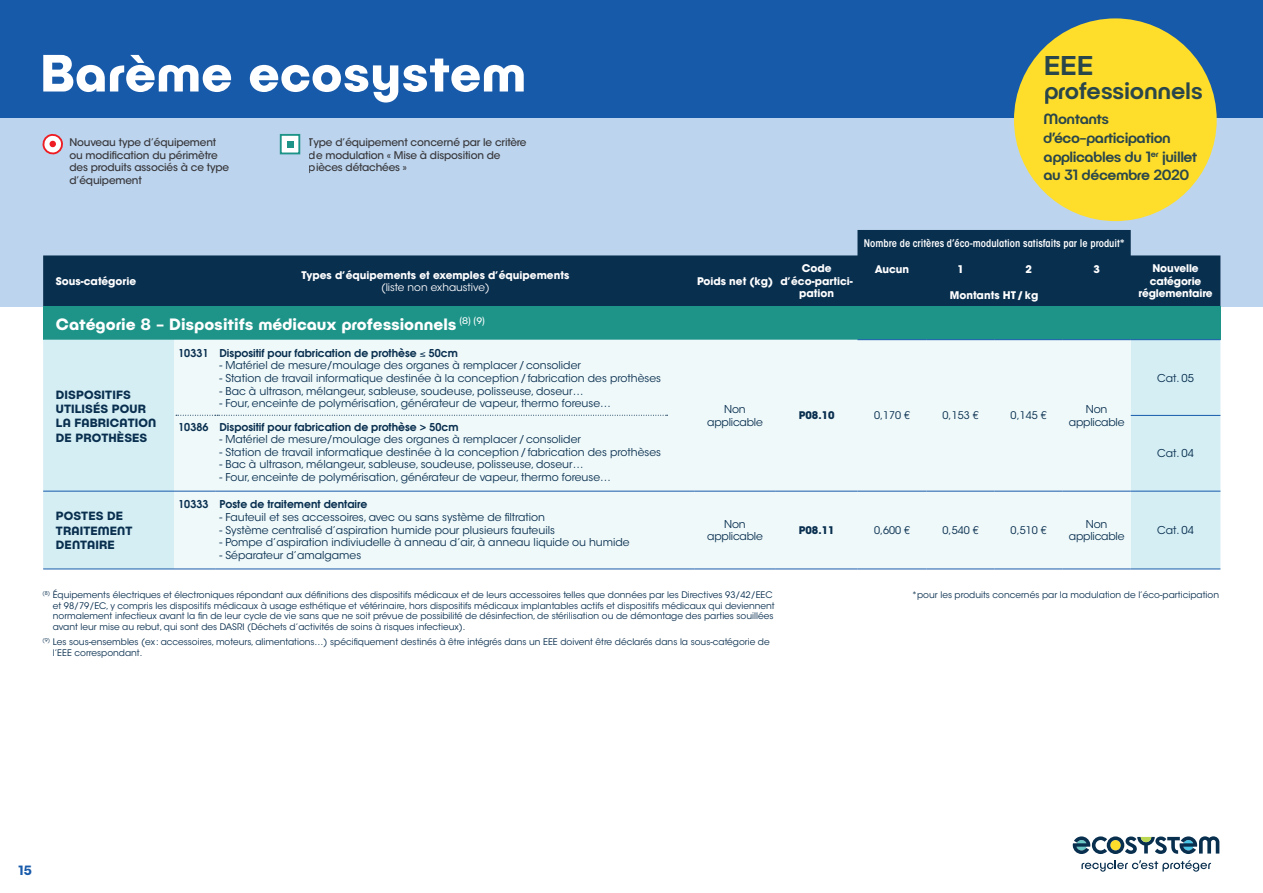
<style>
.page{position:relative;width:1263px;height:893px;background:#fff}
.page>*{position:absolute;margin:0;border:0;box-sizing:border-box;transform-origin:0 0}
.t1{font:700 52.5px "Publica Play";color:#fff}
.t2{font:500 27.75px "Publica Play";color:#092f4f}
.t3{font:500 24px "Publica Play";letter-spacing:-.01em;color:#092f4f}
.t4{font:700 16.5px "Publica Play";color:#fff}
.t5{font:500 15px/18.8px "Publica Play";letter-spacing:-.03em;color:#092f4f}
.t6{font:700 13.5px "Publica Play";color:#185aaa}
.t7{font:700 12px/14.4px "Publica Play";letter-spacing:.01em;color:#092f4f}
.t8{font:10.8px "ITC Avant Garde Std";color:#092f4f}
.t9{font:600 10.8px "Avant Garde";color:#092f4f}
.t10{font:10.8px/12.6px "ITC Avant Garde Std";letter-spacing:-.02em;color:#092f4f;text-align:center}
.t11{font:500 10.5px/12.6px "ITC Avant Garde Std";letter-spacing:-.015em;color:#231f20}
.t12{font:700 10.5px/12.6px "ITC Avant Garde Std";color:#fff;text-align:center}
.t13{font:600 condensed 10.5px "ITC Avant Garde Std";color:#fff}
.t14{font:10.5px "ITC Avant Garde Std";color:#092f4f}
.t15{font:10.5px "ITC Avant Garde Std";color:#fff}
.t16{font:700 10.5px "ITC Avant Garde Std";color:#092f4f}
.t17{font:9px/10.8px "ITC Avant Garde Std";color:#092f4f}
</style>
<div class="page">
<div style="left:0;top:0;width:1263px;height:121px;background:#185aaa"></div>
<div style="left:0;top:118px;width:1263px;height:189px;background:#bcd4ed"></div>
<svg style="left:42px;top:134px;width:21px;height:21px"></svg>
<svg style="left:49px;top:140px;width:7px;height:8px"></svg>
<div style="left:1014px;top:18px;width:203px;height:203px;background:#ffdd2b;border-radius:50%"></div>
<svg style="left:1081px;top:860px;width:130px;height:12px"></svg>
<svg style="left:1073px;top:836px;width:146px;height:18px"></svg>
<div style="left:280px;top:134px;width:20px;height:20px;background:#fff;border:2px solid #1e9489"></div>
<svg style="left:287px;top:141px;width:6px;height:6px"></svg>
<svg style="left:43px;top:230px;width:1177px;height:76px;fill:#092f4f"></svg>
<div style="left:43px;top:306px;width:1177px;height:34px;background:#1e9489"></div>
<div style="left:43px;top:340px;width:1177px;height:229px;background:#d4eef4"></div>
<div style="left:174px;top:340px;width:957px;height:229px;background:#eff9fa"></div>
<hr style="left:694px;top:491px;width:82px;height:1px;background:#185aaa">
<hr style="left:694px;top:569px;width:82px;height:1px;background:#185aaa">
<hr style="left:776px;top:491px;width:81px;height:1px;background:#185aaa">
<hr style="left:776px;top:569px;width:81px;height:1px;background:#185aaa">
<hr style="left:857px;top:339px;width:70px;height:1px;background:#185aaa">
<hr style="left:857px;top:491px;width:70px;height:1px;background:#185aaa">
<hr style="left:857px;top:569px;width:70px;height:1px;background:#185aaa">
<hr style="left:927px;top:339px;width:68px;height:1px;background:#185aaa">
<hr style="left:927px;top:491px;width:68px;height:1px;background:#185aaa">
<hr style="left:927px;top:569px;width:68px;height:1px;background:#185aaa">
<hr style="left:995px;top:339px;width:68px;height:1px;background:#185aaa">
<hr style="left:995px;top:491px;width:68px;height:1px;background:#185aaa">
<hr style="left:995px;top:569px;width:68px;height:1px;background:#185aaa">
<hr style="left:1063px;top:339px;width:68px;height:1px;background:#185aaa">
<hr style="left:1063px;top:491px;width:68px;height:1px;background:#185aaa">
<hr style="left:1063px;top:569px;width:68px;height:1px;background:#185aaa">
<hr style="left:1131px;top:339px;width:89px;height:1px;background:#185aaa">
<hr style="left:1131px;top:415px;width:89px;height:1px;background:#185aaa">
<hr style="left:1131px;top:491px;width:89px;height:1px;background:#185aaa">
<hr style="left:1131px;top:569px;width:89px;height:1px;background:#185aaa">
<hr style="left:43px;top:491px;width:131px;height:1px;background:#185aaa">
<hr style="left:43px;top:569px;width:131px;height:1px;background:#185aaa">
<hr style="left:215px;top:491px;width:479px;height:1px;background:#185aaa">
<hr style="left:215px;top:569px;width:479px;height:1px;background:#185aaa">
<hr style="left:174px;top:491px;width:41px;height:1px;background:#185aaa">
<hr style="left:174px;top:569px;width:41px;height:1px;background:#185aaa">
<svg style="left:176px;top:415px;width:491px;height:1px"></svg>
<h1 class="t1" style="left:40px;top:39px;width:488px">Barème ecosystem</h1>
<p class="t11" style="left:69px;top:136px;width:161px">Nouveau type d’équipement ou modification du périmètre des produits associés à ce type d’équipement</p>
<p class="t11" style="left:309px;top:136px;width:219px">Type d’équipement concerné par le critère de modulation « Mise à disposition de pièces détachées »</p>
<p class="t12" style="left:56px;top:275px;width:82px">Sous-catégorie</p>
<p class="t12" style="left:301px;top:268px;width:269px">Types d’équipements et exemples d’équipements</p>
<p class="t15" style="left:381px;top:281px;width:110px">(liste non exhaustive)</p>
<h3 class="t4" style="left:56px;top:313px;width:430px">Catégorie 8 - Dispositifs médicaux professionnels <sup>(8)</sup> <sup>(9)</sup></h3>
<h3 class="t7" style="left:56px;top:387px;width:102px">DISPOSITIFS<br>UTILISÉS POUR<br>LA FABRICATION<br>DE PROTHÈSES</h3>
<h3 class="t7" style="left:56px;top:509px;width:78px">POSTES DE<br>TRAITEMENT<br>DENTAIRE</h3>
<p class="t9" style="left:178px;top:346px;width:32px">10331</p>
<p class="t9" style="left:178px;top:419px;width:32px">10386</p>
<p class="t9" style="left:219px;top:346px;width:240px">Dispositif pour fabrication de prothèse ≤ 50cm</p>
<p class="t8" style="left:219px;top:359px;width:363px">- Matériel de mesure/moulage des organes à remplacer/consolider</p>
<p class="t8" style="left:219px;top:372px;width:443px">- Station de travail informatique destinée à la conception/fabrication des prothèses</p>
<p class="t8" style="left:219px;top:384px;width:365px">- Bac à ultrason, mélangeur, sableuse, soudeuse, polisseuse, doseur…</p>
<p class="t8" style="left:219px;top:397px;width:393px">- Four, enceinte de polymérisation, générateur de vapeur, thermo foreuse…</p>
<p class="t9" style="left:219px;top:419px;width:241px">Dispositif pour fabrication de prothèse &gt; 50cm</p>
<p class="t8" style="left:219px;top:433px;width:363px">- Matériel de mesure/moulage des organes à remplacer/consolider</p>
<p class="t8" style="left:219px;top:445px;width:443px">- Station de travail informatique destinée à la conception/fabrication des prothèses</p>
<p class="t8" style="left:219px;top:458px;width:365px">- Bac à ultrason, mélangeur, sableuse, soudeuse, polisseuse, doseur…</p>
<p class="t8" style="left:219px;top:470px;width:393px">- Four, enceinte de polymérisation, générateur de vapeur, thermo foreuse…</p>
<p class="t9" style="left:178px;top:497px;width:191px">10333 Poste de traitement dentaire</p>
<p class="t8" style="left:219px;top:510px;width:327px">- Fauteuil et ses accessoires, avec ou sans système de filtration</p>
<p class="t8" style="left:219px;top:523px;width:337px">- Système centralisé d’aspiration humide pour plusieurs fauteuils</p>
<p class="t8" style="left:219px;top:536px;width:412px">- Pompe d’aspiration indiviudelle à anneau d’air, à anneau liquide ou humide</p>
<p class="t8" style="left:219px;top:548px;width:143px">- Séparateur d’amalgames</p>
<h2 class="t2" style="left:1043px;top:48px;width:52px">EEE</h2>
<h3 class="t3" style="left:1043px;top:76px;width:161px">professionnels</h3>
<h3 class="t5" style="left:1043px;top:109px;width:155px">Montants d’éco-participation applicables du 1<sup>er</sup> juillet au 31 décembre 2020</h3>
<p class="t12" style="left:697px;top:275px;width:78px">Poids net (kg)</p>
<p class="t13" style="left:864px;top:236px;width:262px">Nombre de critères d’éco-modulation satisfaits par le produit*</p>
<p class="t12" style="left:780px;top:262px;width:74px">Code d’éco-partici&shy;pation</p>
<p class="t12" style="left:875px;top:263px;width:36px">Aucun</p>
<p class="t12" style="left:957px;top:263px;width:8px">1</p>
<p class="t12" style="left:1025px;top:263px;width:8px">2</p>
<p class="t12" style="left:1093px;top:263px;width:8px">3</p>
<p class="t12" style="left:1150px;top:262px;width:53px;text-align:left">Nouvelle catégorie</p>
<p class="t12" style="left:950px;top:289px;width:90px">Montants HT/kg</p>
<p class="t12" style="left:1138px;top:287px;width:76px">réglementaire</p>
<p class="t8" style="left:1157px;top:371px;width:38px">Cat. 05</p>
<p class="t10" style="left:707px;top:403px;width:57px">Non applicable</p>
<p class="t16" style="left:799px;top:409px;width:37px">P08.10</p>
<p class="t14" style="left:874px;top:409px;width:38px">0,170 €</p>
<p class="t14" style="left:942px;top:409px;width:38px">0,153 €</p>
<p class="t14" style="left:1011px;top:409px;width:38px">0,145 €</p>
<p class="t10" style="left:1069px;top:403px;width:57px">Non applicable</p>
<p class="t8" style="left:1157px;top:447px;width:38px">Cat. 04</p>
<p class="t10" style="left:707px;top:518px;width:57px">Non applicable</p>
<p class="t16" style="left:799px;top:523px;width:37px">P08.11</p>
<p class="t14" style="left:874px;top:524px;width:38px">0,600 €</p>
<p class="t14" style="left:942px;top:524px;width:38px">0,540 €</p>
<p class="t14" style="left:1011px;top:524px;width:38px">0,510 €</p>
<p class="t10" style="left:1069px;top:518px;width:57px">Non applicable</p>
<p class="t8" style="left:1157px;top:524px;width:38px">Cat. 04</p>
<p class="t17" style="left:53px;top:589px;width:723px;text-indent:-10px"><sup>(8)</sup> Équipements électriques et électroniques répondant aux définitions des dispositifs médicaux et de leurs accessoires telles que données par les Directives 93/42/EEC et 98/79/EC, y compris les dispositifs médicaux à usage esthétique et vétérinaire, hors dispositifs médicaux implantables actifs et dispositifs médicaux qui deviennent normalement infectieux avant la fin de leur cycle de vie sans que ne soit prévue de possibilité de désinfection, de stérilisation ou de démontage des parties souillées avant leur mise au rebut, qui sont des DASRI (Déchets d’activités de soins à risques infectieux).</p>
<p class="t17" style="left:53px;top:637px;width:718px;text-indent:-10px"><sup>(9)</sup> Les sous-ensembles (ex : accessoires, moteurs, alimentations…) spécifiquement destinés à être intégrés dans un EEE doivent être déclarés dans la sous-catégorie de l’EEE correspondant.</p>
<p class="t17" style="left:912px;top:589px;width:309px">*pour les produits concernés par la modulation de l’éco-participation</p>
<h3 class="t6" style="left:18px;top:861px;width:15px">15</h3>
</div>
